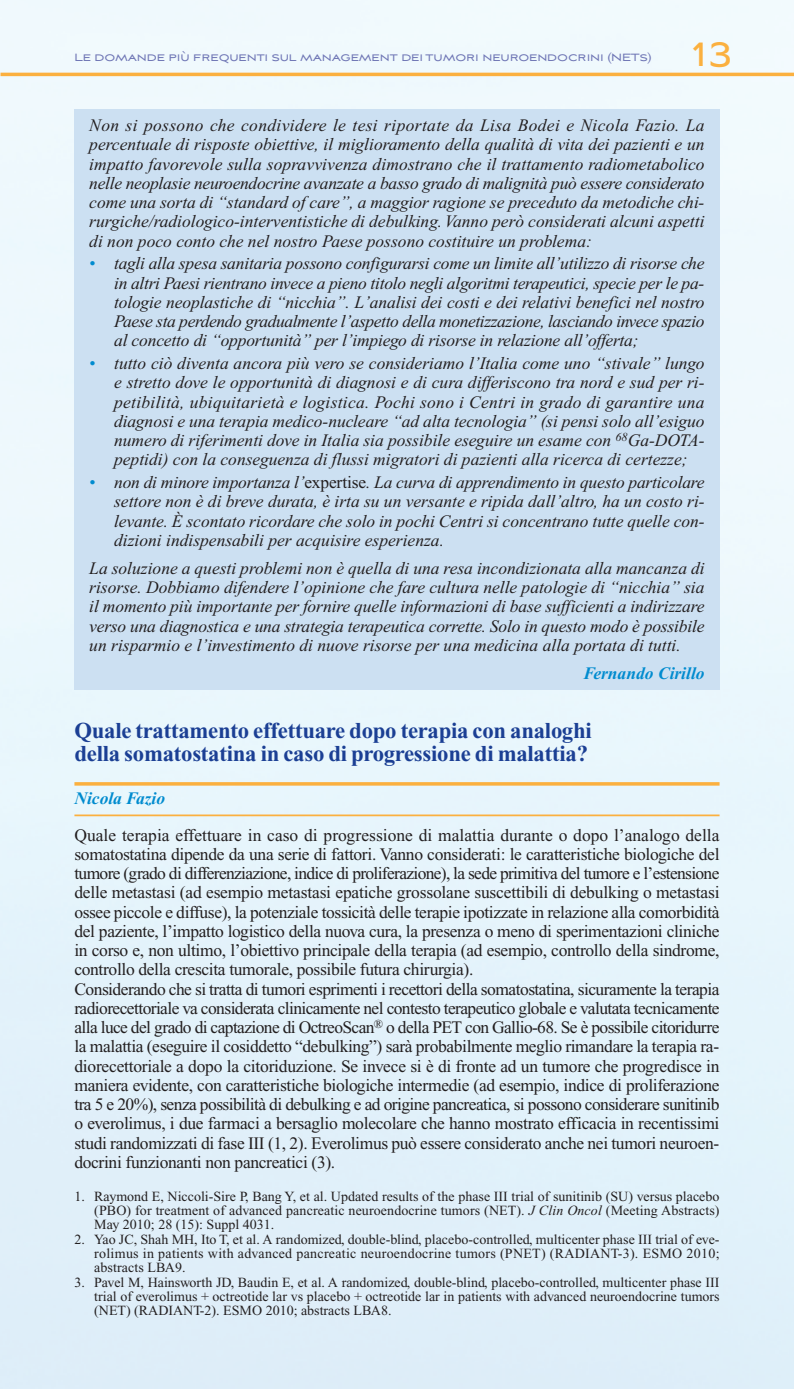
<style>
.page{position:relative;width:794px;height:1389px;background:#fff}
.page>*{position:absolute;margin:0;border:0;box-sizing:border-box;transform-origin:0 0}
.t1{font:42px "Aviano Sans";color:#fbb03f}
.t2{font:700 22.75px/22.8px "Times New Roman";letter-spacing:-.01em;color:#1b3f94}
.t3{font:italic 17.5px/19.2px "Times New Roman";color:#231f20;text-align:justify}
.t4{font:17.5px/19.2px "Times New Roman";letter-spacing:-.02em;color:#231f20}
.t5{font:italic 700 17.5px "Times New Roman";color:#008bcf}
.t6{font:14px/14px "Times New Roman";letter-spacing:.005em;color:#231f20;text-align:justify}
.t7{font:13.12px "Aviano Sans";letter-spacing:-.01em;color:#6f76b5}
.s1{color:#008bcf}
.s2{font-style:normal}
.s3{font-style:italic}
</style>
<div class="page">
<hr style="left:1px;top:73px;width:793px;height:3px;background:#fbb03f">
<div style="left:74px;top:109px;width:645px;height:580px;background:#cce0f2"></div>
<hr style="left:74px;top:815px;width:645px;height:1px;background:#fbb03f">
<svg style="left:74px;top:782px;width:645px;height:4px;background:#f8b856"></svg>
<p class="t7" style="left:74px;top:49px;width:578px">Le domande più frequenti sul management dei tumori neuroendocrini (NETs)</p>
<h1 class="t1" style="left:690px;top:27px;width:44px">13</h1>
<p class="t3" style="left:89px;top:117px;width:617px">Non si possono che condividere le tesi riportate da Lisa Bodei e Nicola Fazio. La percentuale di risposte obiettive, il miglioramento della qualità di vita dei pazienti e un impatto favorevole sulla sopravvivenza dimostrano che il trattamento radiometabolico nelle neoplasie neuroendocrine avanzate a basso grado di malignità può essere considerato come una sorta di “standard of care”, a maggior ragione se preceduto da metodiche chi&shy;rurgiche/radiologico-interventistiche di debulking. Vanno però considerati alcuni aspetti di non poco conto che nel nostro Paese possono costituire un problema:</p>
<p class="t3" style="left:114px;top:256px;width:592px;text-indent:-25px"><span class="s1">•</span> tagli alla spesa sanitaria possono configurarsi come un limite all’utilizzo di risorse che in altri Paesi rientrano invece a pieno titolo negli algoritmi terapeutici, specie per le pa&shy;tologie neoplastiche di “nicchia”. L’analisi dei costi e dei relativi benefici nel nostro Paese sta perdendo gradualmente l’aspetto della monetizzazione, lasciando invece spazio al concetto di “opportunità” per l’impiego di risorse in relazione all’offerta;</p>
<p class="t3" style="left:114px;top:355px;width:592px;text-indent:-25px"><span class="s1">•</span> tutto ciò diventa ancora più vero se consideriamo l’Italia come uno “stivale” lungo e stretto dove le opportunità di diagnosi e di cura differiscono tra nord e sud per ri&shy;petibilità, ubiquitarietà e logistica. Pochi sono i Centri in grado di garantire una diagnosi e una terapia medico-nucleare “ad alta tecnologia” (si pensi solo all’esiguo numero di riferimenti dove in Italia sia possibile eseguire un esame con <sup>68</sup>Ga-DOTA&shy;peptidi) con la conseguenza di flussi migratori di pazienti alla ricerca di certezze;</p>
<p class="t3" style="left:114px;top:474px;width:592px;text-indent:-25px"><span class="s1">•</span> non di minore importanza l’<span class="s2">expertise</span>. La curva di apprendimento in questo particolare settore non è di breve durata, è irta su un versante e ripida dall’altro, ha un costo ri&shy;levante. È scontato ricordare che solo in pochi Centri si concentrano tutte quelle con&shy;dizioni indispensabili per acquisire esperienza.</p>
<p class="t3" style="left:89px;top:560px;width:617px">La soluzione a questi problemi non è quella di una resa incondizionata alla mancanza di risorse. Dobbiamo difendere l’opinione che fare cultura nelle patologie di “nicchia” sia il momento più importante per fornire quelle informazioni di base sufficienti a indirizzare verso una diagnostica e una strategia terapeutica corrette. Solo in questo modo è possibile un risparmio e l’investimento di nuove risorse per una medicina alla portata di tutti.</p>
<p class="t5" style="left:584px;top:667px;width:122px">Fernando Cirillo</p>
<h2 class="t2" style="left:74px;top:722px;width:519px">Quale trattamento effettuare dopo terapia con analoghi della somatostatina in caso di progressione di malattia?</h2>
<p class="t5" style="left:74px;top:792px;width:92px">Nicola Fazio</p>
<p class="t4" style="left:74px;top:827px;width:647px">Quale terapia effettuare in caso di progressione di malattia durante o dopo l’analogo della somatostatina dipende da una serie di fattori. Vanno considerati: le caratteristiche biologiche del tumore (grado di differenziazione, indice di proliferazione), la sede primitiva del tumore e l’estensione delle metastasi (ad esempio metastasi epatiche grossolane suscettibili di debulking o metastasi ossee piccole e diffuse), la potenziale tossicità delle terapie ipotizzate in relazione alla comorbidità del paziente, l’impatto logistico della nuova cura, la presenza o meno di sperimentazioni cliniche in corso e, non ultimo, l’obiettivo principale della terapia (ad esempio, controllo della sindrome, controllo della crescita tumorale, possibile futura chirurgia).<br>Considerando che si tratta di tumori esprimenti i recettori della somatostatina, sicuramente la terapia radiorecettoriale va considerata clinicamente nel contesto terapeutico globale e valutata tecnicamente alla luce del grado di captazione di OctreoScan<sup>®</sup> o della PET con Gallio-68. Se è possibile citoridurre la malattia (eseguire il cosiddetto “debulking”) sarà probabilmente meglio rimandare la terapia ra&shy;diorecettoriale a dopo la citoriduzione. Se invece si è di fronte ad un tumore che progredisce in maniera evidente, con caratteristiche biologiche intermedie (ad esempio, indice di proliferazione tra 5 e 20%), senza possibilità di debulking e ad origine pancreatica, si possono considerare sunitinib o everolimus, i due farmaci a bersaglio molecolare che hanno mostrato efficacia in recentissimi studi randomizzati di fase III (1, 2). Everolimus può essere considerato anche nei tumori neuroen&shy;docrini funzionanti non pancreatici (3).</p>
<p class="t6" style="left:94px;top:1191px;width:627px;text-indent:-20px">1. Raymond E, Niccoli-Sire P, Bang Y, et al. Updated results of the phase III trial of sunitinib (SU) versus placebo (PBO) for treatment of advanced pancreatic neuroendocrine tumors (NET). <span class="s3">J Clin Oncol</span> (Meeting Abstracts)<br>May 2010; 28 (15): Suppl 4031.</p>
<p class="t6" style="left:94px;top:1234px;width:627px;text-indent:-20px">2. Yao JC, Shah MH, Ito T, et al. A randomized, double-blind, placebo-controlled, multicenter phase III trial of eve&shy;rolimus in patients with advanced pancreatic neuroendocrine tumors (PNET) (RADIANT-3). ESMO 2010; abstracts LBA9.</p>
<p class="t6" style="left:94px;top:1277px;width:627px;text-indent:-20px">3. Pavel M, Hainsworth JD, Baudin E, et al. A randomized, double-blind, placebo-controlled, multicenter phase III trial of everolimus + octreotide lar vs placebo + octreotide lar in patients with advanced neuroendocrine tumors (NET) (RADIANT-2). ESMO 2010; abstracts LBA8.</p>
</div>
